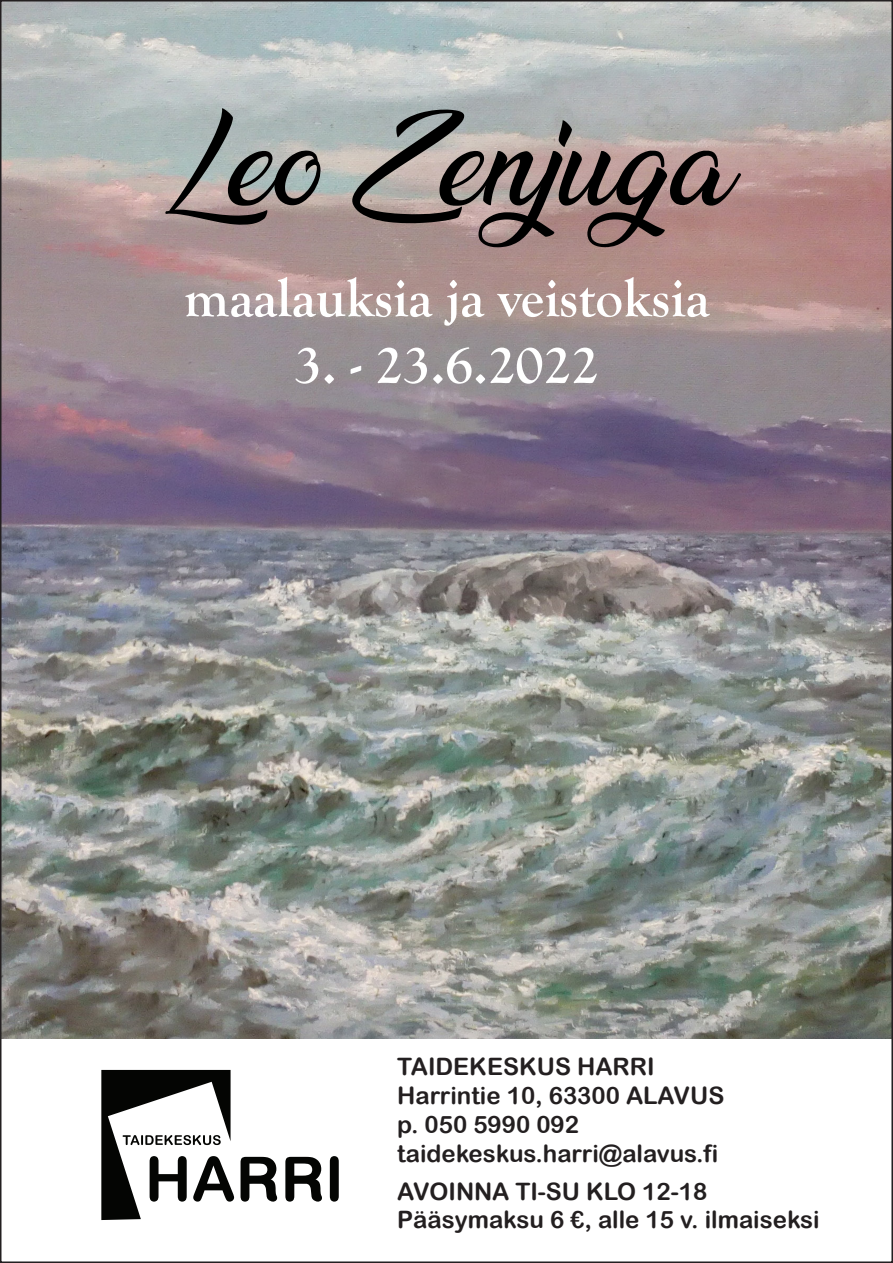
<style>
.page{position:relative;width:893px;height:1263px;background:#fff}
.page>*{position:absolute;margin:0;border:0;box-sizing:border-box;transform-origin:0 0}
.t1{font:108px "Ananda";color:#000}
.t2{font:700 55.5px "Goudy Old Style T";color:#fff}
.t3{font:24px "Arial Rounded MT Bold";color:#231f20}
</style>
<div class="page">
<svg style="left:330px;top:1156px;width:9px;height:45px"></svg>
<svg style="left:285px;top:1157px;width:37px;height:44px"></svg>
<svg style="left:101px;top:1070px;width:133px;height:150px"></svg>
<svg style="left:241px;top:1157px;width:36px;height:44px"></svg>
<img style="left:3px;top:3px;width:887px;height:1036px">
<p class="t1" style="left:161px;top:105px;width:572px">Leo Zenjuga</p>
<p class="t2" style="left:184px;top:267px;width:527px">maalauksia ja veistoksia</p>
<p class="t2" style="left:294px;top:334px;width:306px">3. - 23.6.2022</p>
<p class="t3" style="left:397px;top:1052px;width:259px">TAIDEKESKUS HARRI</p>
<p class="t3" style="left:397px;top:1081px;width:329px">Harrintie 10, 63300 ALAVUS</p>
<p class="t3" style="left:397px;top:1110px;width:183px">p. 050 5990 092</p>
<p class="t3" style="left:397px;top:1139px;width:323px">taidekeskus.harri@alavus.fi</p>
<p class="t3" style="left:397px;top:1177px;width:312px">AVOINNA TI-SU KLO 12-18</p>
<p class="t3" style="left:397px;top:1205px;width:424px">Pääsymaksu 6 €, alle 15 v. ilmaiseksi</p>
</div>
